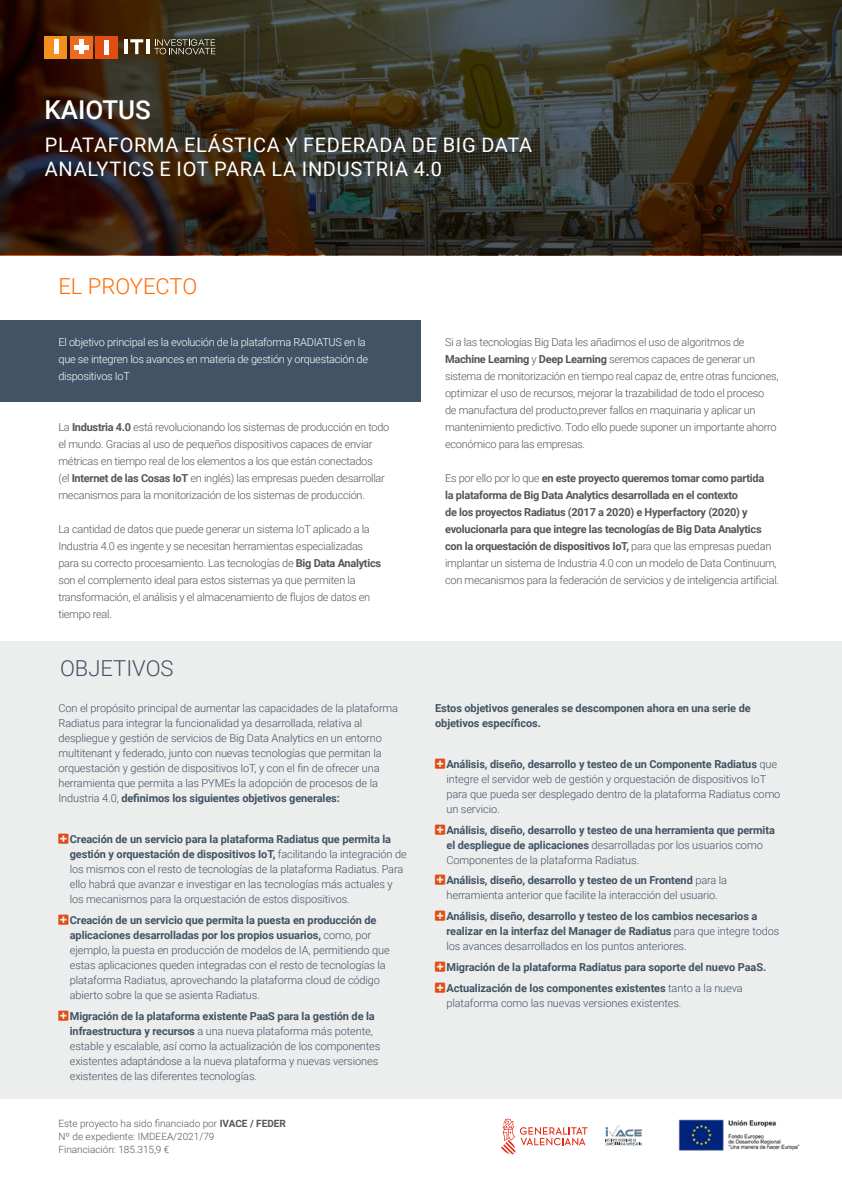
<style>
.page{position:relative;width:842px;height:1191px;background:#fff}
.page>*{position:absolute;margin:0;border:0;box-sizing:border-box;transform-origin:0 0}
.t1{font:500 26px "Roboto";color:#fff}
.t2{font:300 22px "Roboto";color:#ff6b00}
.t3{font:300 22px "Roboto";color:#415364}
.t4{font:20px/24px "Roboto";letter-spacing:.035em;color:#fff}
.t5{font:300 11px/15px "Roboto";letter-spacing:-.01em;color:#415364}
.t6{font:300 11px/17px "Roboto";letter-spacing:-.025em;color:#54565a}
.t7{font:700 11px/15px "Roboto";letter-spacing:-.01em;color:#415364}
.t8{font:700 11px/17px "Roboto";letter-spacing:-.025em;color:#54565a}
.t9{font:300 11px/17px "Roboto";letter-spacing:-.025em;color:#fff}
.t10{font:300 10px/13px "Roboto";color:#54565a}
.s1{font-weight:700}
.s2{font-weight:300}
</style>
<div class="page">
<svg style="left:0;top:0;width:842px;height:255px;background:#352e22"></svg>
<div style="left:0;top:321px;width:421px;height:81px;background:#415364"></div>
<div style="left:0;top:641px;width:842px;height:457px;background:#eceded"></div>
<div style="left:45px;top:36px;width:22px;height:23px;background:#f38f1c"></div>
<div style="left:70px;top:36px;width:23px;height:23px;background:#ed6b1f"></div>
<div style="left:95px;top:36px;width:23px;height:23px;background:#e14d11"></div>
<div style="left:79px;top:39px;width:5px;height:15px;background:#fff"></div>
<div style="left:104px;top:40px;width:5px;height:14px;background:#fff"></div>
<div style="left:54px;top:39px;width:5px;height:15px;background:#fff"></div>
<hr style="left:74px;top:45px;width:15px;height:4px;background:#fff">
<hr style="left:124px;top:39px;width:3px;height:15px;background:#fff">
<svg style="left:127px;top:39px;width:19px;height:15px"></svg>
<hr style="left:146px;top:39px;width:3px;height:15px;background:#fff">
<svg style="left:154px;top:39px;width:61px;height:16px"></svg>
<img style="left:678px;top:1119px;width:122px;height:32px">
<svg style="left:501px;top:1118px;width:86px;height:36px"></svg>
<svg style="left:605px;top:1125px;width:37px;height:20px"></svg>
<h1 class="t1" style="left:45px;top:92px;width:108px">KAIOTUS</h1>
<h3 class="t4" style="left:45px;top:132px;width:489px">PLATAFORMA ELÁSTICA Y FEDERADA DE BIG DATA<br>ANALYTICS E IOT PARA LA INDUSTRIA 4.0</h3>
<h2 class="t2" style="left:58px;top:271px;width:140px">EL PROYECTO</h2>
<p class="t9" style="left:58px;top:333px;width:311px">El objetivo principal es la evolución de la plataforma RADIATUS en la que se integren los avances en materia de gestión y orquestación de dispositivos IoT</p>
<p class="t6" style="left:58px;top:418px;width:332px">La <span class="s1">Industria 4.0</span> está revolucionando los sistemas de producción en todo el mundo. Gracias al uso de pequeños dispositivos capaces de enviar métricas en tiempo real de los elementos a los que están conectados<br>(el <span class="s1">Internet de las Cosas IoT</span> en inglés) las empresas pueden desarrollar mecanismos para la monitorización de los sistemas de producción.</p>
<p class="t6" style="left:58px;top:520px;width:324px">La cantidad de datos que puede generar un sistema IoT aplicado a la Industria 4.0 es ingente y se necesitan herramientas especializadas para su correcto procesamiento. Las tecnologías de <span class="s1">Big Data Analytics </span>son el complemento ideal para estos sistemas ya que permiten la transformación, el análisis y el almacenamiento de flujos de datos en tiempo real.</p>
<h2 class="t3" style="left:60px;top:652px;width:115px">OBJETIVOS</h2>
<p class="t5" style="left:58px;top:700px;width:341px">Con el propósito principal de aumentar las capacidades de la plataforma Radiatus para integrar la funcionalidad ya desarrollada, relativa al despliegue y gestión de servicios de Big Data Analytics en un entorno multitenant y federado, junto con nuevas tecnologías que permitan la orquestación y gestión de dispositivos IoT, y con el fin de ofrecer una herramienta que permita a las PYMEs la adopción de procesos de la Industria 4.0, <span class="s1">definimos los siguientes objetivos generales:</span></p>
<p class="t5" style="left:70px;top:831px;width:338px"><span class="s1">Creación de un servicio para la plataforma Radiatus que permita la gestión y orquestación de dispositivos IoT,</span> facilitando la integración de los mismos con el resto de tecnologías de la plataforma Radiatus. Para ello habrá que avanzar e investigar en las tecnologías más actuales y los mecanismos para la orquestación de estos dispositivos.</p>
<p class="t5" style="left:70px;top:912px;width:321px"><span class="s1">Creación de un servicio que permita la puesta en producción de aplicaciones desarrolladas por los propios usuarios,</span> como, por ejemplo, la puesta en producción de modelos de IA, permitiendo que estas aplicaciones queden integradas con el resto de tecnologías la plataforma Radiatus, aprovechando la plataforma cloud de código abierto sobre la que se asienta Radiatus.</p>
<p class="t5" style="left:70px;top:1007px;width:312px"><span class="s1">Migración de la plataforma existente PaaS para la gestión de la infraestructura y recursos</span> a una nueva plataforma más potente, estable y escalable, así como la actualización de los componentes existentes adaptándose a la nueva plataforma y nuevas versiones existentes de las diferentes tecnologías.</p>
<p class="t10" style="left:58px;top:1116px;width:229px">Este proyecto ha sido financiado por <span class="s1">IVACE / FEDER<br></span>Nº de expediente: IMDEEA/2021/79<br>Financiación: 185.315,9 €</p>
<p class="t6" style="left:445px;top:333px;width:335px">Si a las tecnologías Big Data les añadimos el uso de algoritmos de <span class="s1">Machine Learning</span> y <span class="s1">Deep Learning</span> seremos capaces de generar un sistema de monitorización en tiempo real capaz de, entre otras funciones, optimizar el uso de recursos, mejorar la trazabilidad de todo el proceso de manufactura del producto,prever fallos en maquinaria y aplicar un mantenimiento predictivo. Todo ello puede suponer un importante ahorro económico para las empresas.</p>
<p class="t8" style="left:445px;top:469px;width:336px"><span class="s2">Es por ello por lo que</span> en este proyecto queremos tomar como partida<br>la plataforma de Big Data Analytics desarrollada en el contexto<br>de los proyectos Radiatus (2017 a 2020) e Hyperfactory (2020) y evolucionarla para que integre las tecnologías de Big Data Analytics con la orquestación de dispositivos IoT, <span class="s2">para que las empresas puedan implantar un sistema de Industria 4.0 con un modelo de Data Continuum, con mecanismos para la federación de servicios y de inteligencia artificial.</span></p>
<p class="t7" style="left:435px;top:700px;width:317px">Estos objetivos generales se descomponen ahora en una serie de objetivos específicos.</p>
<p class="t5" style="left:446px;top:756px;width:335px"><span class="s1">Análisis, diseño, desarrollo y testeo de un Componente Radiatus</span> que integre el servidor web de gestión y orquestación de dispositivos IoT para que pueda ser desplegado dentro de la plataforma Radiatus como un servicio.</p>
<p class="t7" style="left:446px;top:822px;width:330px">Análisis, diseño, desarrollo y testeo de una herramienta que permita el despliegue de aplicaciones <span class="s2">desarrolladas por los usuarios como<br>Componentes de la plataforma Radiatus.</span></p>
<p class="t5" style="left:446px;top:872px;width:282px"><span class="s1">Análisis, diseño, desarrollo y testeo de un Frontend</span> para la herramienta anterior que facilite la interacción del usuario.</p>
<p class="t7" style="left:446px;top:908px;width:334px">Análisis, diseño, desarrollo y testeo de los cambios necesarios a realizar en la interfaz del Manager de Radiatus <span class="s2">para que integre todos los avances desarrollados en los puntos anteriores.</span></p>
<p class="t7" style="left:446px;top:956px;width:321px;line-height:20.7px">Migración de la plataforma Radiatus para soporte del nuevo PaaS.<br>Actualización de los componentes existentes <span class="s2">tanto a la nueva</span></p>
<p class="t5" style="left:446px;top:994px;width:237px">plataforma como las nuevas versiones existentes.</p>
</div>
